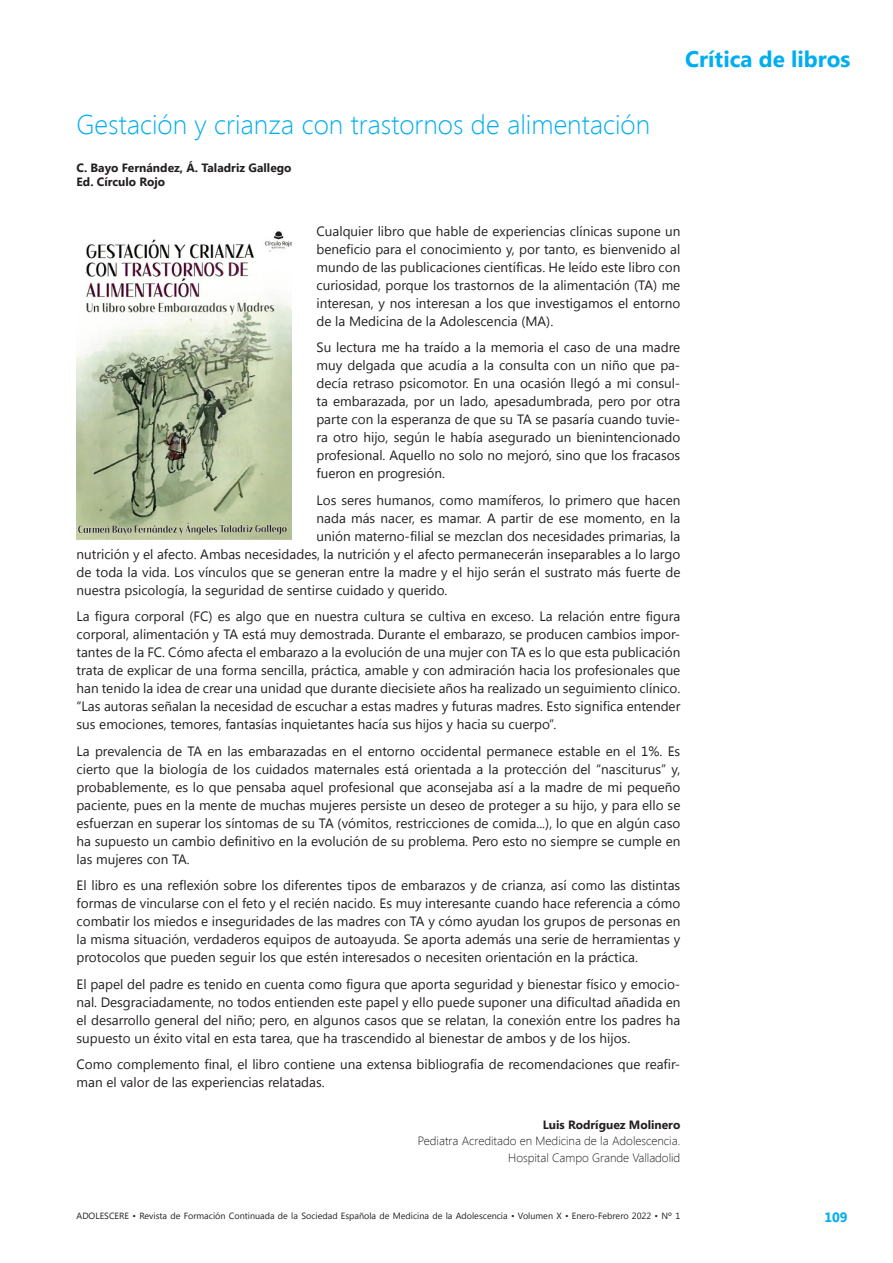
<style>
.page{position:relative;width:893px;height:1263px;background:#fff}
.page>*{position:absolute;margin:0;border:0;box-sizing:border-box;transform-origin:0 0}
._1nivel{font:300 27px "Segoe UI";color:#00aeef}
.t1{font:700 22.5px "Segoe UI";color:#00aeef}
.t2{font:13.5px/18px "Segoe UI";color:#231f20;text-align:justify}
.t3{font:700 13.5px "Segoe UI";color:#00aeef}
.Autor-Cargo{font:300 12px/16.5px "Segoe UI";color:#231f20;text-align:right}
._3_nivel{font:700 12px/14.4px "Segoe UI";color:#231f20}
.t4{font:9px "Segoe UI";color:#231f20}
.s1{font-weight:700}
</style>
<div class="page">
<img style="left:77px;top:231px;width:214px;height:308px">
<h2 class="t1" style="left:685px;top:43px;width:167px">Crítica de libros</h2>
<p class="_1nivel" style="left:77px;top:106px;width:575px">Gestación y crianza con trastornos de alimentación</p>
<p class="_3_nivel" style="left:77px;top:160px;width:217px">C. Bayo Fernández, Á. Taladriz Gallego<br>Ed. Círculo Rojo</p>
<p class="t2" style="left:317px;top:221px;width:365px">Cualquier libro que hable de experiencias clínicas supone un beneficio para el conocimiento y, por tanto, es bienvenido al mundo de las publicaciones científicas. He leído este libro con curiosidad, porque los trastornos de la alimentación (TA) me interesan, y nos interesan a los que investigamos el entorno de la Medicina de la Adolescencia (MA).</p>
<p class="t2" style="left:317px;top:338px;width:365px">Su lectura me ha traído a la memoria el caso de una madre muy delgada que acudía a la consulta con un niño que pa&shy;decía retraso psicomotor. En una ocasión llegó a mi consul&shy;ta embarazada, por un lado, apesadumbrada, pero por otra parte con la esperanza de que su TA se pasaría cuando tuvie&shy;ra otro hijo, según le había asegurado un bienintencionado profesional. Aquello no solo no mejoró, sino que los fracasos fueron en progresión.</p>
<p class="t2" style="left:317px;top:490px;width:365px">Los seres humanos, como mamíferos, lo primero que hacen</p>
<p class="t2" style="left:317px;top:508px;width:365px">nada más nacer, es mamar. A partir de ese momento, en la</p>
<p class="t2" style="left:317px;top:526px;width:365px">unión materno-filial se mezclan dos necesidades primarias, la</p>
<p class="t2" style="left:77px;top:544px;width:605px">nutrición y el afecto. Ambas necesidades, la nutrición y el afecto permanecerán inseparables a lo largo</p>
<p class="t2" style="left:77px;top:562px;width:605px">de toda la vida. Los vínculos que se generan entre la madre y el hijo serán el sustrato más fuerte de</p>
<p class="t2" style="left:77px;top:580px;width:372px">nuestra psicología, la seguridad de sentirse cuidado y querido.</p>
<p class="t2" style="left:77px;top:607px;width:605px">La figura corporal (FC) es algo que en nuestra cultura se cultiva en exceso. La relación entre figura corporal, alimentación y TA está muy demostrada. Durante el embarazo, se producen cambios impor&shy;tantes de la FC. Cómo afecta el embarazo a la evolución de una mujer con TA es lo que esta publicación trata de explicar de una forma sencilla, práctica, amable y con admiración hacia los profesionales que han tenido la idea de crear una unidad que durante diecisiete años ha realizado un seguimiento clínico. “Las autoras señalan la necesidad de escuchar a estas madres y futuras madres. Esto significa entender sus emociones, temores, fantasías inquietantes hacía sus hijos y hacia su cuerpo”.</p>
<p class="t2" style="left:77px;top:741px;width:605px">La prevalencia de TA en las embarazadas en el entorno occidental permanece estable en el 1%. Es cierto que la biología de los cuidados maternales está orientada a la protección del “nasciturus” y, probablemente, es lo que pensaba aquel profesional que aconsejaba así a la madre de mi pequeño paciente, pues en la mente de muchas mujeres persiste un deseo de proteger a su hijo, y para ello se esfuerzan en superar los síntomas de su TA (vómitos, restricciones de comida...), lo que en algún caso ha supuesto un cambio definitivo en la evolución de su problema. Pero esto no siempre se cumple en las mujeres con TA.</p>
<p class="t2" style="left:77px;top:876px;width:605px">El libro es una reflexión sobre los diferentes tipos de embarazos y de crianza, así como las distintas formas de vincularse con el feto y el recién nacido. Es muy interesante cuando hace referencia a cómo combatir los miedos e inseguridades de las madres con TA y cómo ayudan los grupos de personas en la misma situación, verdaderos equipos de autoayuda. Se aporta además una serie de herramientas y protocolos que pueden seguir los que estén interesados o necesiten orientación en la práctica.</p>
<p class="t2" style="left:77px;top:974px;width:605px">El papel del padre es tenido en cuenta como figura que aporta seguridad y bienestar físico y emocio&shy;nal. Desgraciadamente, no todos entienden este papel y ello puede suponer una dificultad añadida en el desarrollo general del niño; pero, en algunos casos que se relatan, la conexión entre los padres ha supuesto un éxito vital en esta tarea, que ha trascendido al bienestar de ambos y de los hijos.</p>
<p class="t2" style="left:77px;top:1055px;width:605px">Como complemento final, el libro contiene una extensa bibliografía de recomendaciones que reafir&shy;man el valor de las experiencias relatadas.</p>
<p class="Autor-Cargo" style="left:418px;top:1116px;width:264px"><span class="s1">Luis Rodríguez Molinero<br></span>Pediatra Acreditado en Medicina de la Adolescencia.</p>
<p class="Autor-Cargo" style="left:508px;top:1149px;width:174px">Hospital Campo Grande Valladolid</p>
<p class="t4" style="left:77px;top:1209px;width:605px">ADOLESCERE • Revista de Formación Continuada de la Sociedad Española de Medicina de la Adolescencia • Volumen X • Enero-Febrero 2022 • Nº 1</p>
<p class="t3" style="left:824px;top:1207px;width:25px">109</p>
</div>
